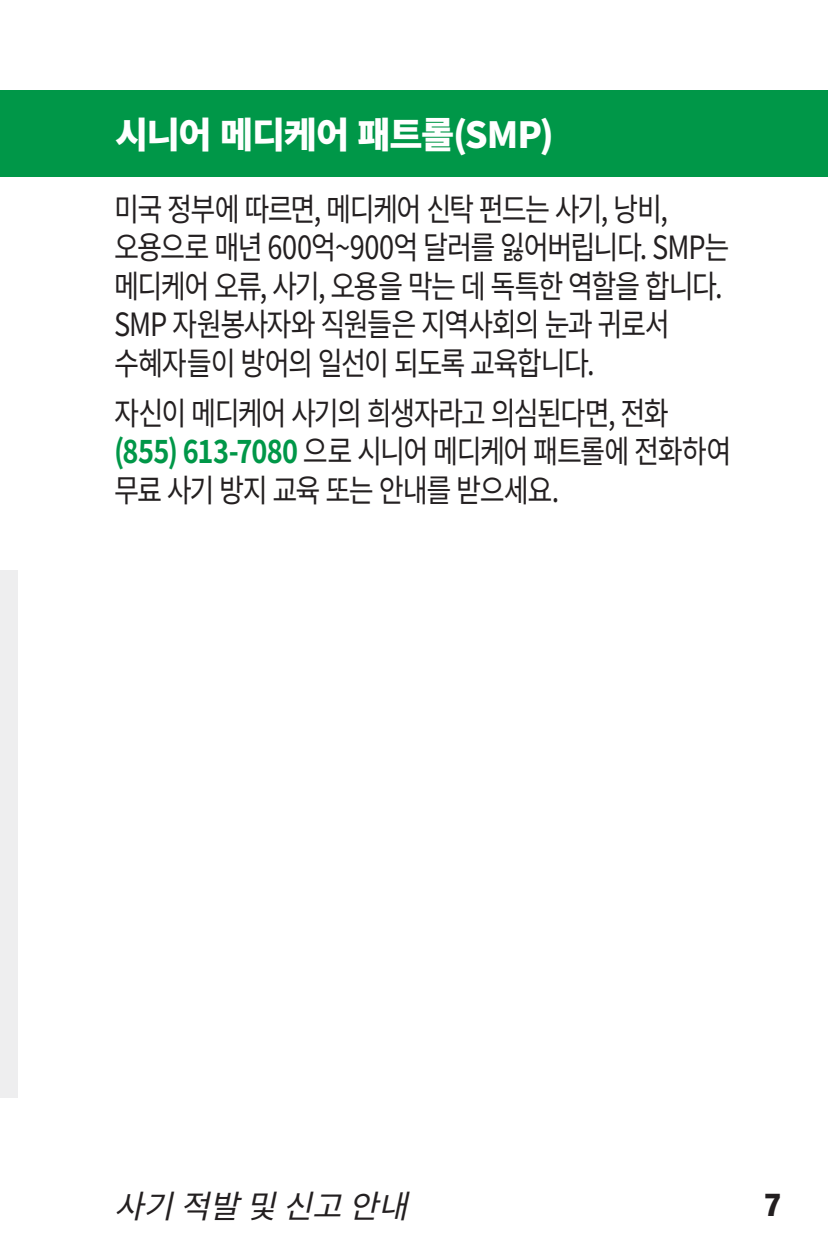
<style>
.page{position:relative;width:828px;height:1260px;background:#fff}
.page>*{position:absolute;margin:0;border:0;box-sizing:border-box;transform-origin:0 0}
.t1{font:800 36px "Source Han Sans KR";letter-spacing:-.03em;color:#fff}
.t2{font:32px/38.4px "Source Han Sans KR";letter-spacing:-.055em;color:#231f20;scale:.85 1}
.t3{font:italic 32px "Source Han Sans KR";color:#231f20}
.t4{font:800 condensed 32px "Helvetica Neue LT Std";color:#231f20}
.s1{font-weight:700;color:#009748}
</style>
<div class="page">
<div style="left:0;top:571px;width:18px;height:527px;background:#eeeeef"></div>
<div style="left:0;top:90px;width:828px;height:86px;background:#009748"></div>
<p class="t1" style="left:115px;top:114px;width:440px">시니어 메디케어 패트롤(SMP)</p>
<p class="t2" style="left:114px;top:191px;width:726px">미국 정부에 따르면, 메디케어 신탁 펀드는 사기, 낭비, 오용으로 매년 600억~900억 달러를 잃어버립니다. SMP는 메디케어 오류, 사기, 오용을 막는 데 독특한 역할을 합니다.<br>SMP 자원봉사자와 직원들은 지역사회의 눈과 귀로서 수혜자들이 방어의 일선이 되도록 교육합니다.</p>
<p class="t2" style="left:114px;top:395px;width:728px">자신이 메디케어 사기의 희생자라고 의심된다면, 전화 <span class="s1">(855) 613-7080</span> 으로 시니어 메디케어 패트롤에 전화하여 무료 사기 방지 교육 또는 안내를 받으세요.</p>
<p class="t3" style="left:114px;top:1188px;width:315px">사기적발및신고안내</p>
<p class="t4" style="left:764px;top:1185px;width:18px">7</p>
</div>
